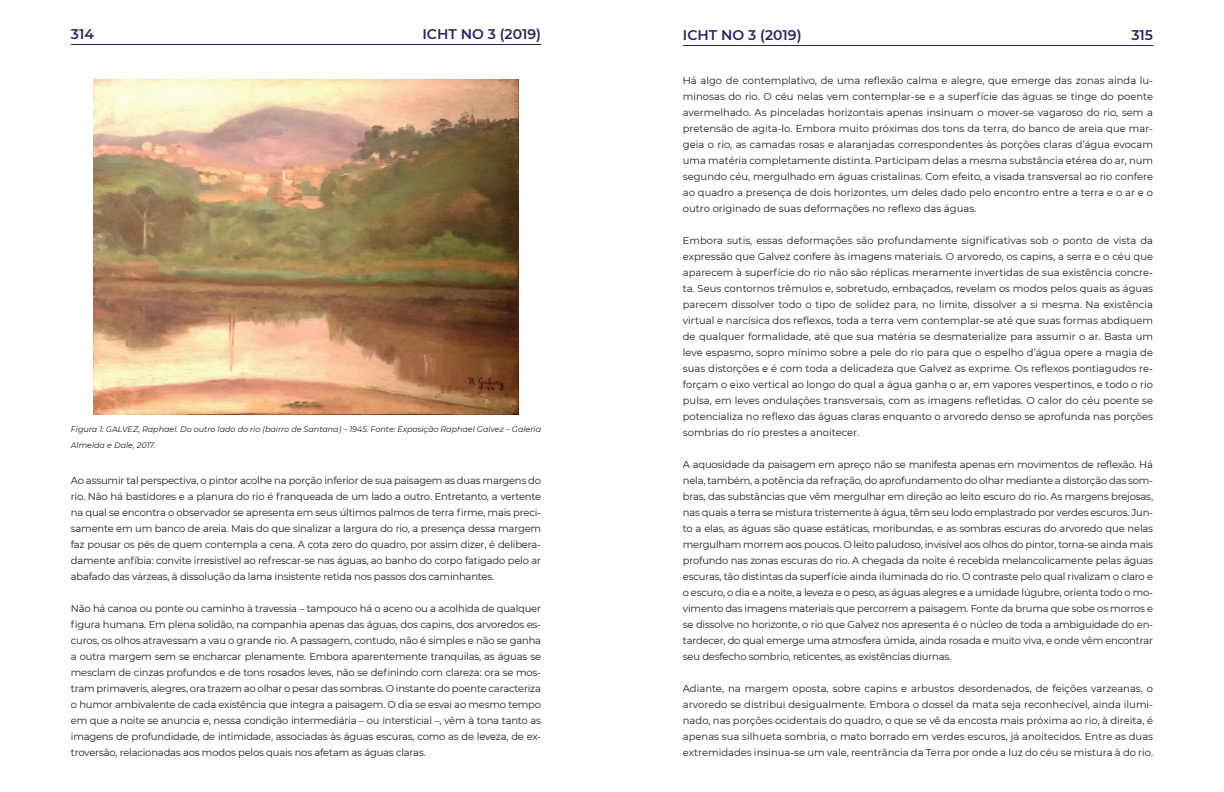
<style>
.page{position:relative;width:1224px;height:792px;background:#fff}
.page>*{position:absolute;margin:0;border:0;box-sizing:border-box;transform-origin:0 0}
.t1{font:600 14px "Montserrat";color:#282562}
.t2{font:10px/16px "Montserrat";letter-spacing:-.02em;color:#231f20;text-align:justify}
.t3{font:italic 8px/16px "Montserrat";color:#231f20}
</style>
<div class="page">
<hr style="left:71px;top:44px;width:470px;height:1px;background:#282562">
<hr style="left:683px;top:45px;width:470px;height:1px;background:#282562">
<img style="left:93px;top:80px;width:426px;height:335px">
<h1 class="t1" style="left:71px;top:24px;width:24px">314</h1>
<h1 class="t1" style="left:422px;top:24px;width:120px">ICHT NO 3 (2019)</h1>
<h1 class="t1" style="left:683px;top:25px;width:120px">ICHT NO 3 (2019)</h1>
<h1 class="t1" style="left:1131px;top:25px;width:23px">315</h1>
<p class="t2" style="left:683px;top:72px;width:472px">Há algo de contemplativo, de uma reflexão calma e alegre, que emerge das zonas ainda lu&shy;minosas do rio. O céu nelas vem contemplar-se e a superfície das águas se tinge do poente avermelhado. As pinceladas horizontais apenas insinuam o mover-se vagaroso do rio, sem a pretensão de agita-lo. Embora muito próximas dos tons da terra, do banco de areia que mar&shy;geia o rio, as camadas rosas e alaranjadas correspondentes às porções claras d’água evocam uma matéria completamente distinta. Participam delas a mesma substância etérea do ar, num segundo céu, mergulhado em águas cristalinas. Com efeito, a visada transversal ao rio confere ao quadro a presença de dois horizontes, um deles dado pelo encontro entre a terra e o ar e o outro originado de suas deformações no reflexo das águas.</p>
<p class="t2" style="left:683px;top:232px;width:472px">Embora sutis, essas deformações são profundamente significativas sob o ponto de vista da expressão que Galvez confere às imagens materiais. O arvoredo, os capins, a serra e o céu que aparecem à superfície do rio não são réplicas meramente invertidas de sua existência concre&shy;ta. Seus contornos trêmulos e, sobretudo, embaçados, revelam os modos pelos quais as águas parecem dissolver todo o tipo de solidez para, no limite, dissolver a si mesma. Na existência virtual e narcísica dos reflexos, toda a terra vem contemplar-se até que suas formas abdiquem de qualquer formalidade, até que sua matéria se desmaterialize para assumir o ar. Basta um leve espasmo, sopro mínimo sobre a pele do rio para que o espelho d’água opere a magia de suas distorções e é com toda a delicadeza que Galvez as exprime. Os reflexos pontiagudos re&shy;forçam o eixo vertical ao longo do qual a água ganha o ar, em vapores vespertinos, e todo o rio pulsa, em leves ondulações transversais, com as imagens refletidas. O calor do céu poente se potencializa no reflexo das águas claras enquanto o arvoredo denso se aprofunda nas porções sombrias do rio prestes a anoitecer.</p>
<p class="t2" style="left:683px;top:456px;width:472px">A aquosidade da paisagem em apreço não se manifesta apenas em movimentos de reflexão. Há nela, também, a potência da refração, do aprofundamento do olhar mediante a distorção das som&shy;bras, das substâncias que vêm mergulhar em direção ao leito escuro do rio. As margens brejosas, nas quais a terra se mistura tristemente à água, têm seu lodo emplastrado por verdes escuros. Jun&shy;to a elas, as águas são quase estáticas, moribundas, e as sombras escuras do arvoredo que nelas mergulham morrem aos poucos. O leito paludoso, invisível aos olhos do pintor, torna-se ainda mais profundo nas zonas escuras do rio. A chegada da noite é recebida melancolicamente pelas águas escuras, tão distintas da superfície ainda iluminada do rio. O contraste pelo qual rivalizam o claro e o escuro, o dia e a noite, a leveza e o peso, as águas alegres e a umidade lúgubre, orienta todo o mo&shy;vimento das imagens materiais que percorrem a paisagem. Fonte da bruma que sobe os morros e se dissolve no horizonte, o rio que Galvez nos apresenta é o núcleo de toda a ambiguidade do en&shy;tardecer, do qual emerge uma atmosfera úmida, ainda rosada e muito viva, e onde vêm encontrar seu desfecho sombrio, reticentes, as existências diurnas.</p>
<p class="t2" style="left:683px;top:680px;width:472px">Adiante, na margem oposta, sobre capins e arbustos desordenados, de feições varzeanas, o arvoredo se distribui desigualmente. Embora o dossel da mata seja reconhecível, ainda ilumi&shy;nado, nas porções ocidentais do quadro, o que se vê da encosta mais próxima ao rio, à direita, é apenas sua silhueta sombria, o mato borrado em verdes escuros, já anoitecidos. Entre as duas extremidades insinua-se um vale, reentrância da Terra por onde a luz do céu se mistura à do rio.</p>
<p class="t3" style="left:71px;top:421px;width:472px">Figura 1: GALVEZ, Raphael. Do outro lado do rio (bairro de Santana) – 1945. Fonte: Exposição Raphael Galvez – Galeria<br>Almeida e Dale, 2017.</p>
<p class="t2" style="left:71px;top:472px;width:472px">Ao assumir tal perspectiva, o pintor acolhe na porção inferior de sua paisagem as duas margens do rio. Não há bastidores e a planura do rio é franqueada de um lado a outro. Entretanto, a vertente na qual se encontra o observador se apresenta em seus últimos palmos de terra firme, mais preci&shy;samente em um banco de areia. Mais do que sinalizar a largura do rio, a presença dessa margem faz pousar os pés de quem contempla a cena. A cota zero do quadro, por assim dizer, é delibera&shy;damente anfíbia: convite irresistível ao refrescar-se nas águas, ao banho do corpo fatigado pelo ar abafado das várzeas, à dissolução da lama insistente retida nos passos dos caminhantes.</p>
<p class="t2" style="left:71px;top:600px;width:472px">Não há canoa ou ponte ou caminho à travessia – tampouco há o aceno ou a acolhida de qualquer figura humana. Em plena solidão, na companhia apenas das águas, dos capins, dos arvoredos es&shy;curos, os olhos atravessam a vau o grande rio. A passagem, contudo, não é simples e não se ganha a outra margem sem se encharcar plenamente. Embora aparentemente tranquilas, as águas se mesclam de cinzas profundos e de tons rosados leves, não se definindo com clareza: ora se mos&shy;tram primaveris, alegres, ora trazem ao olhar o pesar das sombras. O instante do poente caracteriza o humor ambivalente de cada existência que integra a paisagem. O dia se esvai ao mesmo tempo em que a noite se anuncia e, nessa condição intermediária – ou intersticial –, vêm à tona tanto as imagens de profundidade, de intimidade, associadas às águas escuras, como as de leveza, de ex&shy;troversão, relacionadas aos modos pelos quais nos afetam as águas claras.</p>
</div>
